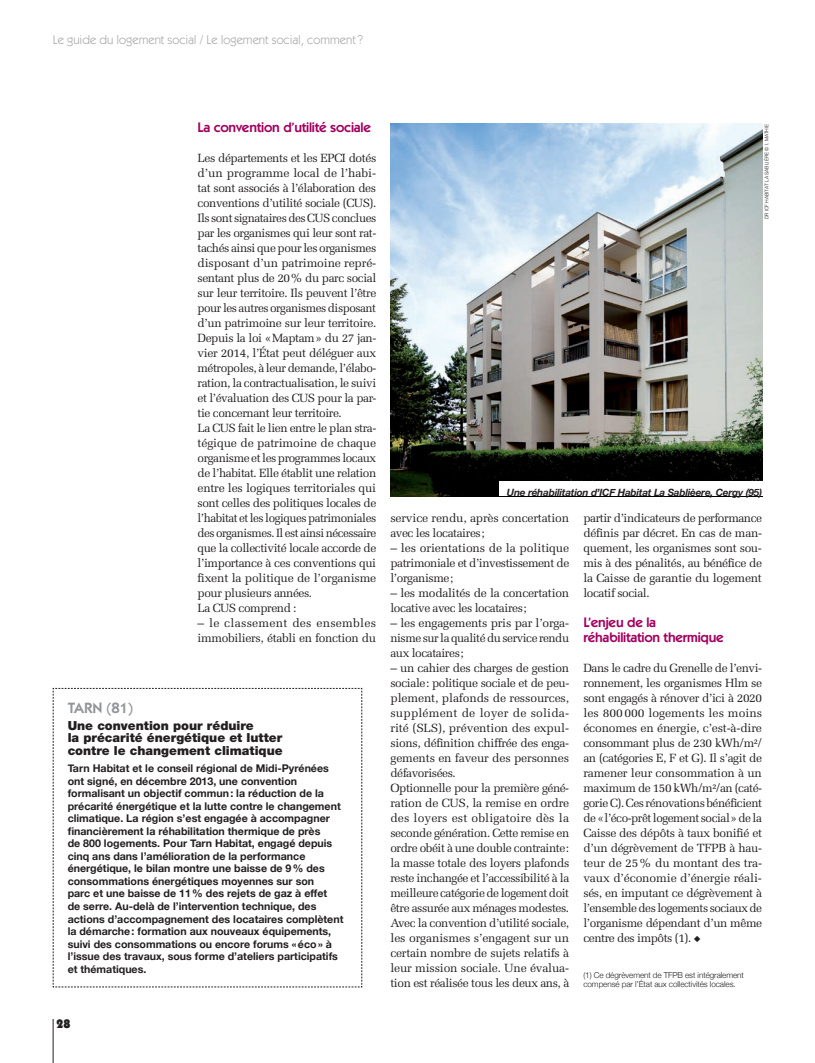
<style>
.page{position:relative;width:815px;height:1063px;background:#fff}
.page>*{position:absolute;margin:0;border:0;box-sizing:border-box;transform-origin:0 0}
.t1{font:600 15px "Itc Kabel";color:#939598}
.t2{font:600 13.75px/15px "Itc Kabel";letter-spacing:-.015em;color:#a20160}
.t3{font:900 12.5px/12.5px "Helvetica Neue";color:#231f20}
.t4{font:12.5px "Itc Kabel";color:#a8a9ad}
.t5{font:900 12.5px "Itc Kabel";color:#231f20}
.t6{font:11.88px/15px "Melior LT Std";letter-spacing:-.035em;color:#231f20}
.t7{font:11.88px/15px "Melior LT Std";letter-spacing:-.015em;color:#231f20}
.t8{font:700 10.62px/12.5px "Helvetica Neue";color:#231f20}
.t9{font:italic 700 10px "Helvetica Neue";letter-spacing:-.02em;color:#231f20}
.t10{font:300 8.12px/9.4px "Helvetica Neue";letter-spacing:-.01em;color:#231f20}
.t11{font:300 5px "Helvetica Neue";color:#231f20}
</style>
<div class="page">
<hr style="left:53px;top:1018px;width:1px;height:44px;background:#231f20">
<img style="left:390px;top:124px;width:371px;height:372px">
<svg style="left:53px;top:687px;width:309px;height:300px"></svg>
<div style="left:499px;top:481px;width:262px;height:15px;background:#fff"></div>
<p class="t4" style="left:53px;top:35px;width:311px">Le guide du logement social / Le logement social, comment ?</p>
<p class="t2" style="left:197px;top:121px;width:175px">La convention d’utilité sociale</p>
<p class="t6" style="left:197px;top:151px;width:180px">Les départements et les EPCI dotés d’un programme local de l’habi&shy;tat sont associés à l’élaboration des conventions d’utilité sociale (CUS).<br>Ils sont signataires des CUS conclues par les organismes qui leur sont rat&shy;tachés ainsi que pour les organismes disposant d’un patrimoine repré&shy;sentant plus de 20 % du parc social sur leur territoire. Ils peuvent l’être pour les autres organismes disposant d’un patrimoine sur leur territoire.<br>Depuis la loi « Maptam » du 27 jan&shy;vier 2014, l’État peut déléguer aux métropoles, à leur demande, l’élabo&shy;ration, la contractualisation, le suivi et l’évaluation des CUS pour la par&shy;tie concernant leur territoire.<br>La CUS fait le lien entre le plan stra&shy;tégique de patrimoine de chaque orga nisme et les programmes locaux de l’habitat. Elle établit une relation entre les logiques territoriales qui sont celles des politiques locales de l’habitat et les logiques patrimoniales des organismes. Il est ainsi nécessaire que la collectivité locale accorde de l’importance à ces conventions qui fixent la politique de l’organisme pour plusieurs années.<br>La CUS comprend :</p>
<p class="t6" style="left:197px;top:616px;width:180px">– le classement des ensembles immo biliers, établi en fonction du</p>
<p class="t1" style="left:68px;top:702px;width:67px">TARN (81)</p>
<p class="t3" style="left:68px;top:719px;width:216px">Une convention pour réduire<br>la précarité énergétique et lutter contre le changement climatique</p>
<p class="t8" style="left:68px;top:762px;width:277px">Tarn Habitat et le conseil régional de Midi-Pyrénées ont signé, en décembre 2013, une convention formalisant un objectif commun : la réduction de la précarité énergétique et la lutte contre le changement climatique. La région s’est engagée à accompagner financièrement la réhabilitation thermique de près<br>de 800 logements. Pour Tarn Habitat, engagé depuis cinq ans dans l’amélioration de la performance énergétique, le bilan montre une baisse de 9 % des consommations énergétiques moyennes sur son<br>parc et une baisse de 11 % des rejets de gaz à effet<br>de serre. Au-delà de l’intervention technique, des actions d’accompagnement des locataires complètent la démarche : formation aux nouveaux équipements, suivi des consommations ou encore forums « éco » à l’issue des travaux, sous forme d’ateliers participatifs et thématiques.</p>
<p class="t5" style="left:56px;top:1018px;width:15px">28</p>
<p class="t11" style="left:763px;top:219px;width:97px;rotate:-90deg">DR ICF HABITAT LA SABLIÈRE © I. MATHIE</p>
<p class="t9" style="left:506px;top:486px;width:257px">Une réhabilitation d’ICF Habitat La Sablièere, Cergy (95)</p>
<p class="t7" style="left:390px;top:511px;width:180px">service rendu, après concertation avec les locataires ;</p>
<p class="t6" style="left:390px;top:541px;width:180px;text-align:justify">– les orientations de la politique patri moniale et d’investissement de l’organisme ;</p>
<p class="t6" style="left:390px;top:586px;width:180px">– les modalités de la concertation loca tive avec les locataires ;</p>
<p class="t6" style="left:390px;top:616px;width:180px;text-align:justify">– les engagements pris par l’orga&shy;nisme sur la qualité du service rendu aux locataires ;</p>
<p class="t6" style="left:390px;top:661px;width:180px">– un cahier des charges de gestion sociale : politique sociale et de peu&shy;plement, plafonds de ressources, supplément de loyer de solida&shy;rité (SLS), prévention des expul&shy;sions, définition chiffrée des enga&shy;gements en faveur des personnes défavorisées.<br>Optionnelle pour la première géné&shy;ration de CUS, la remise en ordre des loyers est obligatoire dès la seconde génération. Cette remise en ordre obéit à une double contrainte : la masse totale des loyers plafonds reste inchangée et l’accessibilité à la meilleure catégorie de logement doit être assurée aux ménages modestes.<br>Avec la convention d’utilité sociale, les organismes s’engagent sur un certain nombre de sujets relatifs à leur mission sociale. Une évalua&shy;tion est réalisée tous les deux ans, à</p>
<p class="t6" style="left:583px;top:511px;width:180px;text-align:justify">partir d’indicateurs de performance définis par décret. En cas de man&shy;quement, les organismes sont sou&shy;mis à des pénalités, au bénéfice de la Caisse de garantie du logement locatif social.</p>
<p class="t2" style="left:583px;top:616px;width:142px">L’enjeu de la réhabilitation thermique</p>
<p class="t6" style="left:583px;top:661px;width:180px;text-align:justify">Dans le cadre du Grenelle de l’envi&shy;ronnement, les organismes Hlm se sont engagés à rénover d’ici à 2020 les 800 000 logements les moins économes en énergie, c’est-à-dire consommant plus de 230 kWh/m²/ an (catégories E, F et G). Il s’agit de ramener leur consommation à un maximum de 150 kWh/m²/an (caté&shy;gorie C). Ces rénovations bénéficient de « l’éco-prêt logement social » de la Caisse des dépôts à taux bonifié et d’un dégrèvement de TFPB à hau&shy;teur de 25 % du montant des tra&shy;vaux d’économie d’énergie réali&shy;sés, en imputant ce dégrèvement à l’ensemble des logements sociaux de l’organisme dépendant d’un même centre des impôts (1). ◆</p>
<p class="t10" style="left:583px;top:969px;width:162px">(1) Ce dégrèvement de TFPB est intégralement compensé par l’État aux collectivités locales.</p>
</div>
